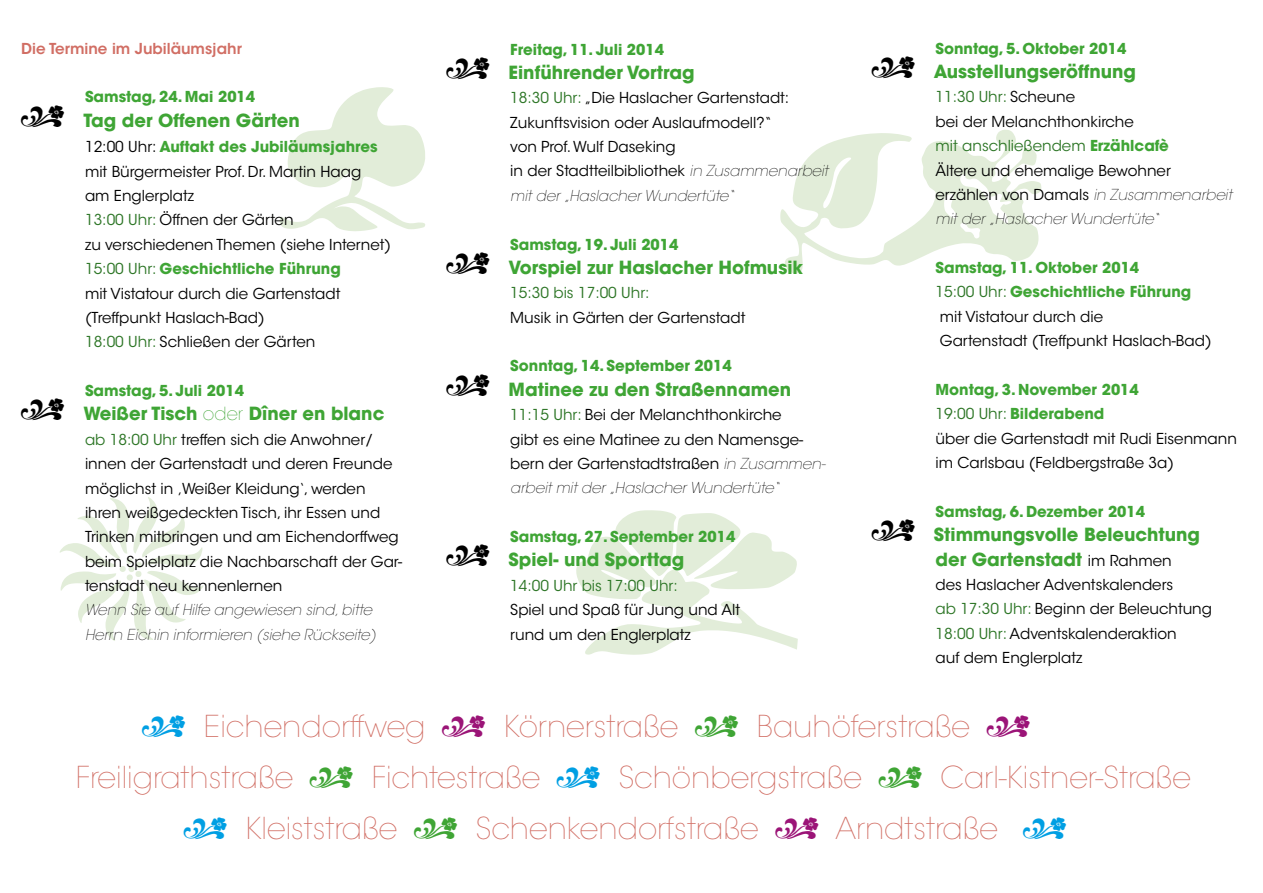
<style>
.page{position:relative;width:1263px;height:893px;background:#fff}
.page>*{position:absolute;margin:0;border:0;box-sizing:border-box;transform-origin:0 0}
.t1{font:200 30px "ITC Avant Garde Std";color:#d16e64}
.t2{font:700 18px/24.3px "ITC Avant Garde Std";color:#3fa535}
.t3{font:15px/24.3px "ITC Avant Garde Std";color:#000}
.t4{font:700 15px "ITC Avant Garde Std";color:#3fa535}
.t5{font:italic 200 15px/24.3px "ITC Avant Garde Std";color:#000}
.t6{font:15px "ITC Avant Garde Std";color:#2c7525}
.t7{font:600 15px "ITC Avant Garde Std";color:#d16e64}
.s1{font-weight:700;color:#3fa535}
.s2{color:#2c7525}
.s3{font-weight:200}
.s4{font-weight:200;font-style:italic}
.s5{font-weight:400;font-size:15px;color:#000}
</style>
<div class="page">
<svg style="left:576px;top:510px;width:222px;height:145px"></svg>
<svg style="left:280px;top:87px;width:145px;height:144px"></svg>
<svg style="left:60px;top:497px;width:144px;height:144px"></svg>
<svg style="left:780px;top:130px;width:261px;height:144px"></svg>
<p class="t7" style="left:21px;top:39px;width:222px">Die Termine im Jubiläumsjahr</p>
<p class="t4" style="left:85px;top:87px;width:172px">Samstag, 24. Mai 2014</p>
<p class="t2" style="left:83px;top:108px;width:218px">Tag der Offenen Gärten</p>
<p class="t3" style="left:85px;top:135px;width:308px">12:00 Uhr: <span class="s1">Auftakt des Jubiläumsjahres </span>mit Bürgermeister Prof. Dr. Martin Haag<br>am Englerplatz<br><span class="s2">13:00 Uhr:</span> Öffnen der Gärten<br>zu verschiedenen Themen (siehe Internet)<br><span class="s2">15:00 Uhr:</span> <span class="s1">Geschichtliche Führung<br></span>mit Vistatour durch die Gartenstadt (Treffpunkt Haslach-Bad)<br><span class="s2">18:00 Uhr:</span> Schließen der Gärten</p>
<p class="t4" style="left:85px;top:381px;width:160px">Samstag, 5. Juli 2014</p>
<p class="t2" style="left:83px;top:402px;width:302px">Weißer Tisch <span class="s3">oder</span> Dîner en blanc</p>
<p class="t3" style="left:85px;top:427px;width:319px"><span class="s2">ab 18:00 Uhr</span> treffen sich die Anwohner/ innen der Gartenstadt und deren Freunde möglichst in ‚Weißer Kleidung‘, werden ihren weißgedeckten Tisch, ihr Essen und Trinken mitbringen und am Eichendorffweg beim Spielplatz die Nachbarschaft der Gar&shy;tenstadt neu kennenlernen</p>
<p class="t5" style="left:85px;top:598px;width:293px">Wenn Sie auf Hilfe angewiesen sind, bitte<br>Herrn Eichin informieren (siehe Rückseite)</p>
<p class="t4" style="left:510px;top:39px;width:155px">Freitag, 11. Juli 2014</p>
<p class="t2" style="left:509px;top:60px;width:188px">Einführender Vortrag</p>
<p class="t3" style="left:510px;top:86px;width:320px"><span class="s2">18:30 Uhr:</span> „Die Haslacher Gartenstadt:<br>Zukunftsvision oder Auslaufmodell?“<br>von Prof. Wulf Daseking<br>in der Stadtteilbibliothek <span class="s4">in Zusammenarbeit mit der „Haslacher Wundertüte“</span></p>
<p class="t4" style="left:510px;top:234px;width:170px">Samstag, 19. Juli 2014</p>
<p class="t2" style="left:509px;top:255px;width:296px">Vorspiel zur Haslacher Hofmusik</p>
<p class="t6" style="left:510px;top:284px;width:141px">15:30 bis 17:00 Uhr:</p>
<p class="t3" style="left:510px;top:305px;width:237px">Musik in Gärten der Gartenstadt</p>
<p class="t4" style="left:510px;top:356px;width:223px">Sonntag, 14. September 2014</p>
<p class="t2" style="left:509px;top:377px;width:284px">Matinee zu den Straßennamen</p>
<p class="t3" style="left:510px;top:403px;width:317px"><span class="s2">11:15 Uhr:</span> Bei der Melanchthonkirche<br>gibt es eine Matinee zu den Namensge&shy;bern der Gartenstadtstraßen <span class="s4">in Zusammen&shy;arbeit mit der „Haslacher Wundertüte“</span></p>
<p class="t4" style="left:510px;top:527px;width:226px">Samstag, 27. September 2014</p>
<p class="t2" style="left:509px;top:548px;width:177px">Spiel- und Sporttag</p>
<p class="t6" style="left:510px;top:576px;width:169px">14:00 Uhr bis 17:00 Uhr:</p>
<p class="t3" style="left:510px;top:598px;width:231px">Spiel und Spaß für Jung und Alt rund um den Englerplatz</p>
<p class="t4" style="left:935px;top:38px;width:192px">Sonntag, 5. Oktober 2014</p>
<p class="t2" style="left:934px;top:59px;width:204px">Ausstellungseröffnung</p>
<p class="t3" style="left:935px;top:85px;width:298px"><span class="s2">11:30 Uhr:</span> Scheune<br>bei der Melanchthonkirche<br><span class="s2">mit anschließendem</span> <span class="s1">Erzählcafè<br></span>Ältere und ehemalige Bewohner erzählen von Damals <span class="s4">in Zusammenarbeit mit der „Haslacher Wundertüte“</span></p>
<p class="t3" style="left:935px;top:256px;width:278px"><span class="s1">Samstag, 11. Oktober 2014<br></span><span class="s2">15:00 Uhr:</span> <span class="s1">Geschichtliche Führung </span>mit Vistatour durch die<br>Gartenstadt (Treffpunkt Haslach-Bad)</p>
<p class="t3" style="left:935px;top:377px;width:303px"><span class="s1">Montag, 3. November 2014<br></span><span class="s2">19:00 Uhr:</span> <span class="s1">Bilderabend<br></span>über die Gartenstadt mit Rudi Eisenmann im Carlsbau (Feldbergstraße 3a)</p>
<p class="t4" style="left:935px;top:501px;width:211px">Samstag, 6. Dezember 2014</p>
<p class="t2" style="left:934px;top:522px;width:268px">Stimmungsvolle Beleuchtung der Gartenstadt <span class="s5">im Rahmen</span></p>
<p class="t3" style="left:935px;top:572px;width:278px">des Haslacher Adventskalenders<br><span class="s2">ab 17:30 Uhr:</span> Beginn der Beleuchtung<br><span class="s2">18:00 Uhr:</span> Adventskalenderaktion<br>auf dem Englerplatz</p>
<h1 class="t1" style="left:204px;top:708px;width:223px">Eichendorffweg</h1>
<h1 class="t1" style="left:504px;top:708px;width:176px">Körnerstraße</h1>
<h1 class="t1" style="left:757px;top:708px;width:215px">Bauhöferstraße</h1>
<h1 class="t1" style="left:76px;top:759px;width:219px">Freiligrathstraße</h1>
<h1 class="t1" style="left:372px;top:759px;width:170px">Fichtestraße</h1>
<h1 class="t1" style="left:619px;top:759px;width:245px">Schönbergstraße</h1>
<h1 class="t1" style="left:940px;top:759px;width:252px">Carl-Kistner-Straße</h1>
<h1 class="t1" style="left:245px;top:810px;width:153px">Kleiststraße</h1>
<h1 class="t1" style="left:476px;top:810px;width:284px">Schenkendorfstraße</h1>
<h1 class="t1" style="left:835px;top:810px;width:164px">Arndtstraße</h1>
</div>
